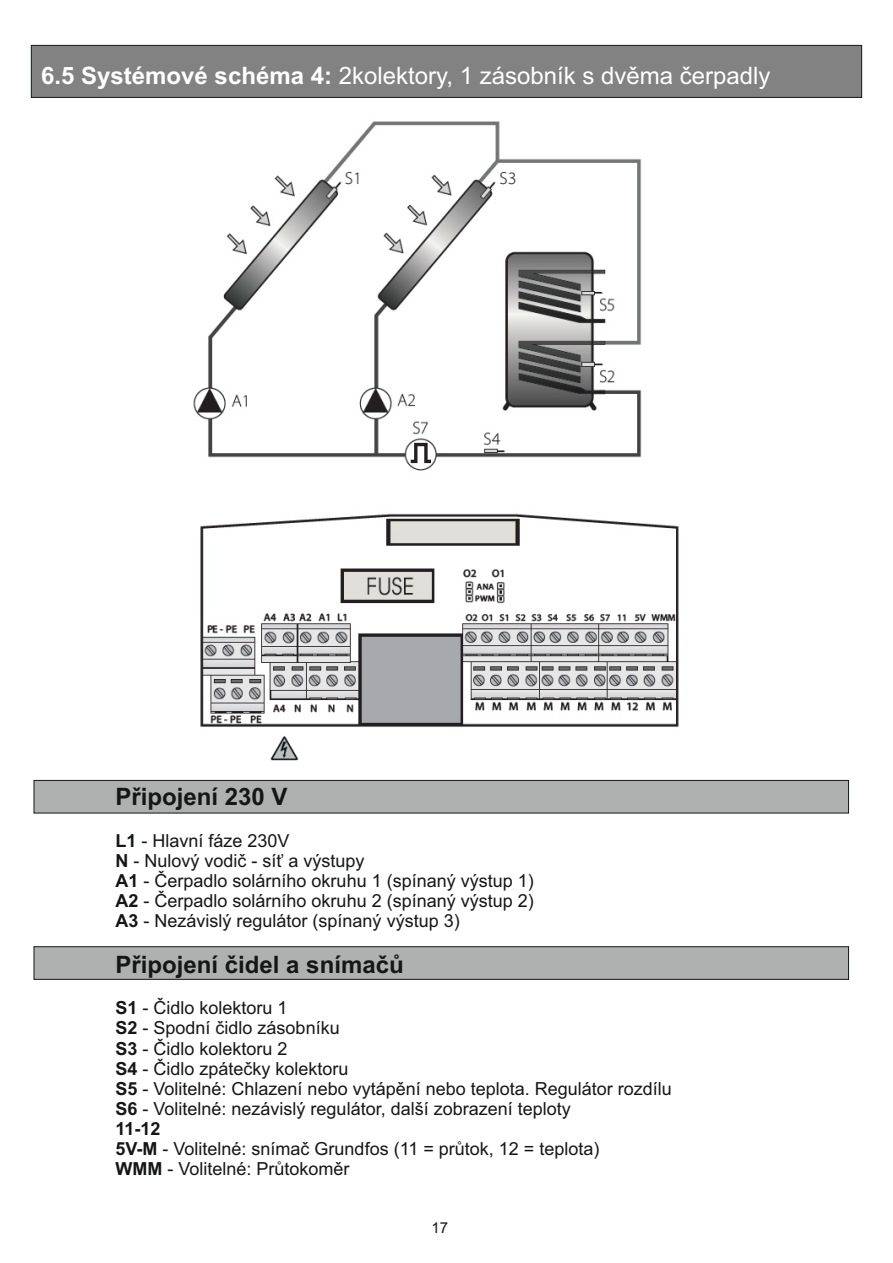
<style>
.page{position:relative;width:893px;height:1263px;background:#fff}
.page>*{position:absolute;margin:0;border:0;box-sizing:border-box;transform-origin:0 0}
.t1{font:24px "Arial";color:#fff}
.t2{font:700 24px "Arial";color:#151616}
.t3{font:18px/20.1px "Arial";color:#151616}
.t4{font:15px "Arial";color:#151616}
.s1{font-weight:700}
</style>
<div class="page">
<svg style="left:33px;top:946px;width:816px;height:34px;background:#a6a7a7"></svg>
<svg style="left:33px;top:779px;width:816px;height:35px;background:#a8a9a9"></svg>
<div style="left:30px;top:45px;width:832px;height:53px;background:#818281"></div>
<img style="left:193px;top:121px;width:486px;height:640px">
<h1 class="t1" style="left:41px;top:66px;width:731px"><span class="s1">6.5 Systémové schéma 4:</span> 2kolektory, 1 zásobník s dvěma čerpadly</h1>
<h1 class="t2" style="left:116px;top:788px;width:174px">Připojení 230 V</h1>
<p class="t3" style="left:116px;top:832px;width:420px"><span class="s1">L1</span> - Hlavní fáze 230V<br><span class="s1">N</span> - Nulový vodič - síť a výstupy<br><span class="s1">A1</span> - Čerpadlo solárního okruhu 1 (spínaný výstup 1)<br><span class="s1">A2</span> - Čerpadlo solárního okruhu 2 (spínaný výstup 2)<br><span class="s1">A3</span> - Nezávislý regulátor (spínaný výstup 3)</p>
<h1 class="t2" style="left:116px;top:955px;width:290px">Připojení čidel a snímačů</h1>
<p class="t3" style="left:116px;top:1000px;width:558px"><span class="s1">S1</span> - Čidlo kolektoru 1<br><span class="s1">S2</span> - Spodní čidlo zásobníku<br><span class="s1">S3</span> - Čidlo kolektoru 2<br><span class="s1">S4</span> - Čidlo zpátečky kolektoru<br><span class="s1">S5</span> - Volitelné: Chlazení nebo vytápění nebo teplota. Regulátor rozdílu <span class="s1">S6</span> - Volitelné: nezávislý regulátor, další zobrazení teploty<br><span class="s1">11-12<br>5V-M</span> - Volitelné: snímač Grundfos (11 = průtok, 12 = teplota)<br><span class="s1">WMM</span> - Volitelné: Průtokoměr</p>
<p class="t4" style="left:431px;top:1222px;width:18px">17</p>
</div>
